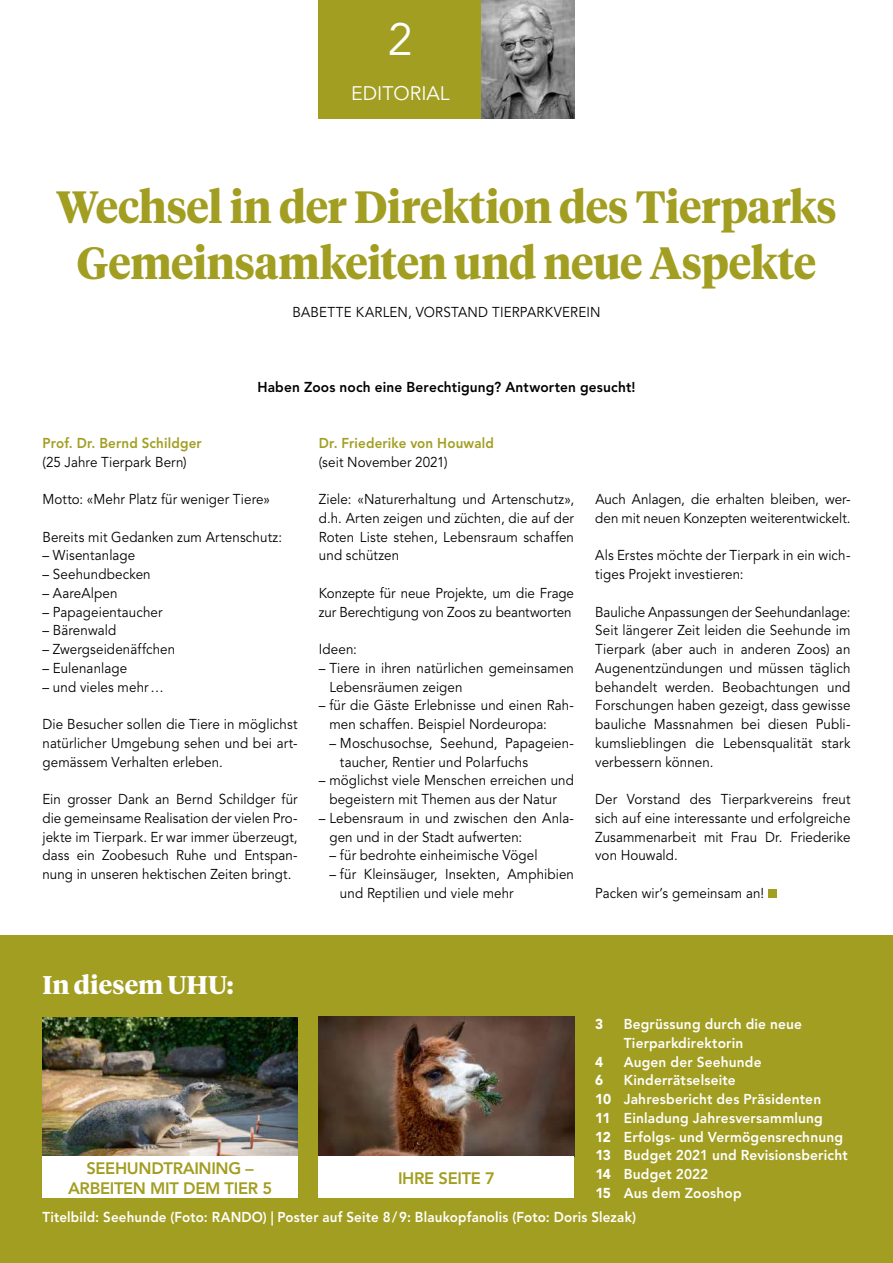
<style>
.page{position:relative;width:893px;height:1263px;background:#fff}
.page>*{position:absolute;margin:0;border:0;box-sizing:border-box;transform-origin:0 0}
.t1{font:700 45px/56.2px "Tiempos Headline";letter-spacing:-.01em;color:#a29e22;text-align:center;scale:.94 1}
.t2{font:45px "Avenir LT Std";color:#fff}
.t3{font:700 25.5px "Tiempos Headline";color:#fff}
.t4{font:19.5px "Avenir LT Std";color:#fff}
.t5{font:800 16.5px/19.8px "Avenir LT Std";letter-spacing:-.02em;color:#a29e22;text-align:center}
.t6{font:14.25px/18.8px "Avenir LT Std";letter-spacing:.005em;color:#000;scale:.94 1}
.t7{font:800 14.25px/18.8px "Avenir LT Std";letter-spacing:.015em;color:#fff;scale:.96 1}
.t8{font:800 14.25px "Avenir LT Std";letter-spacing:.015em;color:#fff;scale:.94 1}
.t9{font:800 14.25px "Avenir LT Std";letter-spacing:.015em;color:#000;scale:.96 1}
.t10{font:800 14.25px "Avenir LT Std";letter-spacing:.015em;color:#a29e22;scale:.94 1}
.t11{font:900 14.25px "Avenir LT Std";color:#fff;scale:.96 1}
.s1{font-weight:900}
</style>
<div class="page">
<div style="left:319px;top:0;width:163px;height:118px;background:#a29e22"></div>
<div style="left:0;top:935px;width:893px;height:328px;background:#a29e22"></div>
<img style="left:43px;top:1017px;width:255px;height:140px">
<img style="left:319px;top:1017px;width:255px;height:140px">
<div style="left:319px;top:1157px;width:255px;height:41px;background:#fff"></div>
<div style="left:43px;top:1157px;width:255px;height:41px;background:#fff"></div>
<div style="left:768px;top:889px;width:8px;height:9px;background:#a29e22"></div>
<img style="left:482px;top:0;width:92px;height:118px">
<h1 class="t2" style="left:388px;top:14px;width:27px">2</h1>
<h3 class="t4" style="left:351px;top:82px;width:100px">EDITORIAL</h3>
<h1 class="t1" style="left:56px;top:177px;width:832px">Wechsel in der Direktion des Tierparks<br>Gemeinsamkeiten und neue Aspekte</h1>
<p class="t6" style="left:292px;top:303px;width:329px">BABETTE KARLEN, VORSTAND TIERPARKVEREIN</p>
<p class="t9" style="left:257px;top:378px;width:395px">Haben Zoos noch eine Berechtigung? Antworten gesucht!</p>
<p class="t10" style="left:43px;top:434px;width:171px">Prof. Dr. Bernd Schildger</p>
<p class="t6" style="left:43px;top:453px;width:155px">(25 Jahre Tierpark Bern)</p>
<p class="t6" style="left:43px;top:490px;width:244px">Motto: «Mehr Platz für weniger Tiere»</p>
<p class="t6" style="left:43px;top:528px;width:256px">Bereits mit Gedanken zum Artenschutz:</p>
<p class="t6" style="left:43px;top:546px;width:100px">– Wisentanlage</p>
<p class="t6" style="left:43px;top:565px;width:117px">– Seehundbecken</p>
<p class="t6" style="left:43px;top:584px;width:81px">– AareAlpen</p>
<p class="t6" style="left:43px;top:603px;width:129px">– Papageientaucher</p>
<p class="t6" style="left:43px;top:621px;width:80px">– Bärenwald</p>
<p class="t6" style="left:43px;top:640px;width:143px">– Zwergseidenäffchen</p>
<p class="t6" style="left:43px;top:659px;width:92px">– Eulenanlage</p>
<p class="t6" style="left:43px;top:678px;width:131px">– und vieles mehr…</p>
<p class="t6" style="left:43px;top:715px;width:273px;text-align:justify">Die Besucher sollen die Tiere in möglichst natürlicher Umgebung sehen und bei art&shy;gemässem Verhalten erleben.</p>
<p class="t6" style="left:43px;top:790px;width:273px;text-align:justify">Ein grosser Dank an Bernd Schildger für die gemeinsame Realisation der vielen Pro&shy;jekte im Tierpark. Er war immer überzeugt, dass ein Zoobesuch Ruhe und Entspan&shy;nung in unseren hektischen Zeiten bringt.</p>
<p class="t10" style="left:319px;top:434px;width:188px">Dr. Friederike von Houwald</p>
<p class="t6" style="left:319px;top:453px;width:138px">(seit November 2021)</p>
<p class="t6" style="left:319px;top:490px;width:273px;text-align:justify">Ziele: «Naturerhaltung und Artenschutz», d.h. Arten zeigen und züchten, die auf der Roten Liste stehen, Lebensraum schaffen und schützen</p>
<p class="t6" style="left:319px;top:584px;width:273px">Konzepte für neue Projekte, um die Frage zur Berechtigung von Zoos zu beantworten</p>
<p class="t6" style="left:319px;top:640px;width:42px">Ideen:</p>
<p class="t6" style="left:329px;top:659px;width:262px;text-indent:-10px">– Tiere in ihren natürlichen gemeinsamen<br>Lebensräumen zeigen</p>
<p class="t6" style="left:329px;top:696px;width:262px;text-indent:-10px">– für die Gäste Erlebnisse und einen Rah&shy;men schaffen. Beispiel Nordeuropa:</p>
<p class="t6" style="left:340px;top:734px;width:251px;text-indent:-10px">– Moschusochse, Seehund, Papageien&shy;taucher, Rentier und Polarfuchs</p>
<p class="t6" style="left:319px;top:771px;width:273px;text-align:center">– möglichst viele Menschen erreichen und begeistern mit Themen aus der Natur</p>
<p class="t6" style="left:329px;top:809px;width:262px;text-indent:-10px">– Lebensraum in und zwischen den Anla&shy;gen und in der Stadt aufwerten:</p>
<p class="t6" style="left:330px;top:846px;width:223px">– für bedrohte einheimische Vögel</p>
<p class="t6" style="left:340px;top:865px;width:251px;text-indent:-10px">– für Kleinsäuger, Insekten, Amphibien und Reptilien und viele mehr</p>
<p class="t6" style="left:595px;top:490px;width:273px">Auch Anlagen, die erhalten bleiben, wer&shy;den mit neuen Konzepten weiterentwickelt.</p>
<p class="t6" style="left:595px;top:546px;width:273px">Als Erstes möchte der Tierpark in ein wich&shy;tiges Projekt investieren:</p>
<p class="t6" style="left:595px;top:603px;width:273px;text-align:justify">Bauliche Anpassungen der Seehundanlage:<br>Seit längerer Zeit leiden die Seehunde im Tierpark (aber auch in anderen Zoos) an Augenentzündungen und müssen täglich behandelt werden. Beobachtungen und Forschungen haben gezeigt, dass gewisse bauliche Massnahmen bei diesen Publi&shy;kumslieblingen die Lebensqualität stark verbessern können.</p>
<p class="t6" style="left:595px;top:790px;width:273px;text-align:justify">Der Vorstand des Tierparkvereins freut sich auf eine interessante und erfolgreiche Zusammenarbeit mit Frau Dr. Friederike von Houwald.</p>
<p class="t6" style="left:595px;top:884px;width:181px">Packen wir’s gemeinsam an!</p>
<h2 class="t3" style="left:43px;top:967px;width:193px">In diesem UHU:</h2>
<p class="t11" style="left:595px;top:1015px;width:10px">3</p>
<p class="t7" style="left:624px;top:1015px;width:187px">Begrüssung durch die neue<br>Tierparkdirektorin</p>
<p class="t11" style="left:595px;top:1053px;width:10px">4</p>
<p class="t7" style="left:624px;top:1052px;width:145px">Augen der Seehunde</p>
<p class="t11" style="left:595px;top:1072px;width:10px">6</p>
<p class="t7" style="left:595px;top:1071px;width:264px;text-indent:28px">Kinderrätselseite<br><span class="s1">10</span> Jahresbericht des Präsidenten<br><span class="s1">11</span> Einladung Jahresversammlung<br><span class="s1">12</span> Erfolgs- und Vermögensrechnung<br><span class="s1">13</span> Budget 2021 und Revisionsbericht<br><span class="s1">14</span> Budget 2022<br><span class="s1">15</span> Aus dem Zooshop</p>
<p class="t5" style="left:68px;top:1158px;width:206px">SEEHUNDTRAINING –<br>ARBEITEN MIT DEM TIER 5</p>
<p class="t8" style="left:43px;top:1209px;width:633px">Titelbild: Seehunde (Foto: RANDO) | Poster auf Seite 8/9: Blaukopfanolis (Foto: Doris Slezak)</p>
<p class="t5" style="left:398px;top:1168px;width:98px">IHRE SEITE 7</p>
</div>
